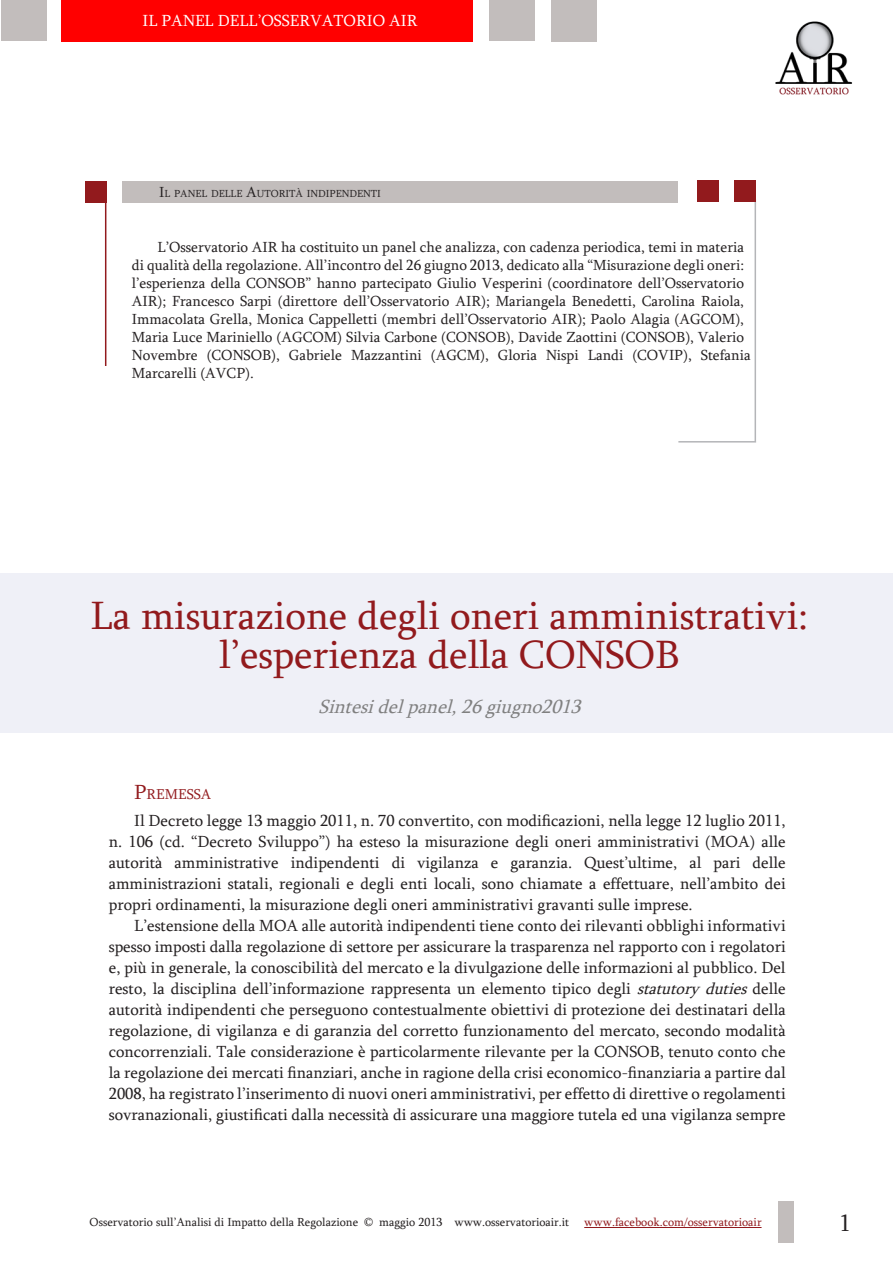
<style>
.page{position:relative;width:893px;height:1263px;background:#fff}
.page>*{position:absolute;margin:0;border:0;box-sizing:border-box;transform-origin:0 0}
.t1{font:40.5px/39px "Sylfaen";color:#921a1d;text-align:center}
.t2{font:24px "Sylfaen";color:#231f20}
.t3{font:italic 19.5px "Sylfaen";color:#808080}
.t4{font:16.5px/21px "Sylfaen";color:#231f20;text-align:justify}
.t5{font:16.5px "Sylfaen";color:#fff}
.Paragraph_Style_1{font:15px/18px "Sylfaen";color:#231f20}
.Sottotitoli_interni{font:14.7px "Sylfaen";color:#921a1d}
.t6{font:12px "Sylfaen";color:#231f20}
.t7{font:10.5px "Sylfaen";color:#231f20}
.s1{font-size:15px}
.s2{font-size:21px}
.s3{font-style:italic}
.s4{color:#921a1d}
</style>
<div class="page">
<hr style="left:584px;top:1227px;width:178px;height:1px;background:#921a1d">
<div style="left:123px;top:181px;width:555px;height:21px;background:#c2bdbc"></div>
<img style="left:775px;top:21px;width:77px;height:74px">
<hr style="left:105px;top:198px;width:1px;height:168px;background:#921a1d">
<hr style="left:678px;top:441px;width:78px;height:2px;background:#b4b5b8">
<hr style="left:754px;top:199px;width:2px;height:242px;background:#b4b5b8">
<div style="left:1px;top:0;width:46px;height:41px;background:#c2bdbc"></div>
<div style="left:778px;top:1201px;width:16px;height:42px;background:#c2bdbc"></div>
<div style="left:62px;top:0;width:411px;height:41px;background:#f00"></div>
<div style="left:489px;top:0;width:46px;height:41px;background:#c2bdbc"></div>
<div style="left:551px;top:0;width:46px;height:42px;background:#c2bdbc"></div>
<div style="left:85px;top:181px;width:21px;height:21px;background:#921a1d"></div>
<div style="left:697px;top:180px;width:22px;height:22px;background:#921a1d"></div>
<div style="left:735px;top:180px;width:21px;height:22px;background:#921a1d"></div>
<div style="left:0;top:573px;width:893px;height:159px;background:#eff0f7"></div>
<p class="t5" style="left:143px;top:10px;width:277px">IL PANEL DELL’OSSERVATORIO AIR</p>
<p class="t7" style="left:159px;top:187px;width:222px"><span class="s1">I</span>L PANEL DELLE <span class="s1">A</span>UTORITÀ INDIPENDENTI</p>
<p class="Paragraph_Style_1" style="left:132px;top:238px;width:620px;text-indent:26px">L’Osservatorio AIR ha costituito un panel che analizza, con cadenza periodica, temi in materia di qualità della regolazione. All’incontro del 26 giugno 2013, dedicato alla “Misurazione degli oneri: l’esperienza della CONSOB” hanno partecipato Giulio Vesperini (coordinatore dell’Osservatorio AIR); Francesco Sarpi (direttore dell’Osservatorio AIR); Mariangela Benedetti, Carolina Raiola, Immacolata Grella, Monica Cappelletti (membri dell’Osservatorio AIR); Paolo Alagia (AGCOM), Maria Luce Mariniello (AGCOM) Silvia Carbone (CONSOB), Davide Zaottini (CONSOB), Valerio Novembre (CONSOB), Gabriele Mazzantini (AGCM), Gloria Nispi Landi (COVIP), Stefania Marcarelli (AVCP).</p>
<p class="t1" style="left:91px;top:595px;width:719px">La misurazione degli oneri amministrativi: l’esperienza della CONSOB</p>
<p class="t3" style="left:319px;top:693px;width:270px">Sintesidelpanel,26giugno2013</p>
<p class="Sottotitoli_interni" style="left:134px;top:784px;width:79px"><span class="s2">P</span>REMESSA</p>
<p class="t4" style="left:109px;top:810px;width:678px;text-indent:26px">Il Decreto legge 13 maggio 2011, n. 70 convertito, con modificazioni, nella legge 12 luglio 2011, n. 106 (cd. “Decreto Sviluppo”) ha esteso la misurazione degli oneri amministrativi (MOA) alle autorità amministrative indipendenti di vigilanza e garanzia. Quest’ultime, al pari delle amministrazioni statali, regionali e degli enti locali, sono chiamate a effettuare, nell’ambito dei propri ordinamenti, la misurazione degli oneri amministrativi gravanti sulle imprese.</p>
<p class="t4" style="left:109px;top:915px;width:678px;text-indent:26px">L’estensione della MOA alle autorità indipendenti tiene conto dei rilevanti obblighi informativi spesso imposti dalla regolazione di settore per assicurare la trasparenza nel rapporto con i regolatori e, più in generale, la conoscibilità del mercato e la divulgazione delle informazioni al pubblico. Del resto, la disciplina dell’informazione rappresenta un elemento tipico degli <span class="s3">statutoryduties</span>delle autorità indipendenti che perseguono contestualmente obiettivi di protezione dei destinatari della regolazione, di vigilanza e di garanzia del corretto funzionamento del mercato, secondo modalità concorrenziali. Tale considerazione è particolarmente rilevante per la CONSOB, tenuto conto che la regolazione dei mercati finanziari, anche in ragione della crisi economico-finanziaria a partire dal 2008, ha registrato l’inserimento di nuovi oneri amministrativi, per effetto di direttive o regolamenti sovranazionali, giustificati dalla necessità di assicurare una maggiore tutela ed una vigilanza sempre</p>
<p class="t6" style="left:90px;top:1214px;width:673px">Osservatorio sull’Analisi di Impatto della Regolazione © maggio 2013 www.osservatorioair.it <span class="s4">www.facebook.com/osservatorioair</span></p>
<p class="t2" style="left:839px;top:1206px;width:13px">1</p>
</div>
